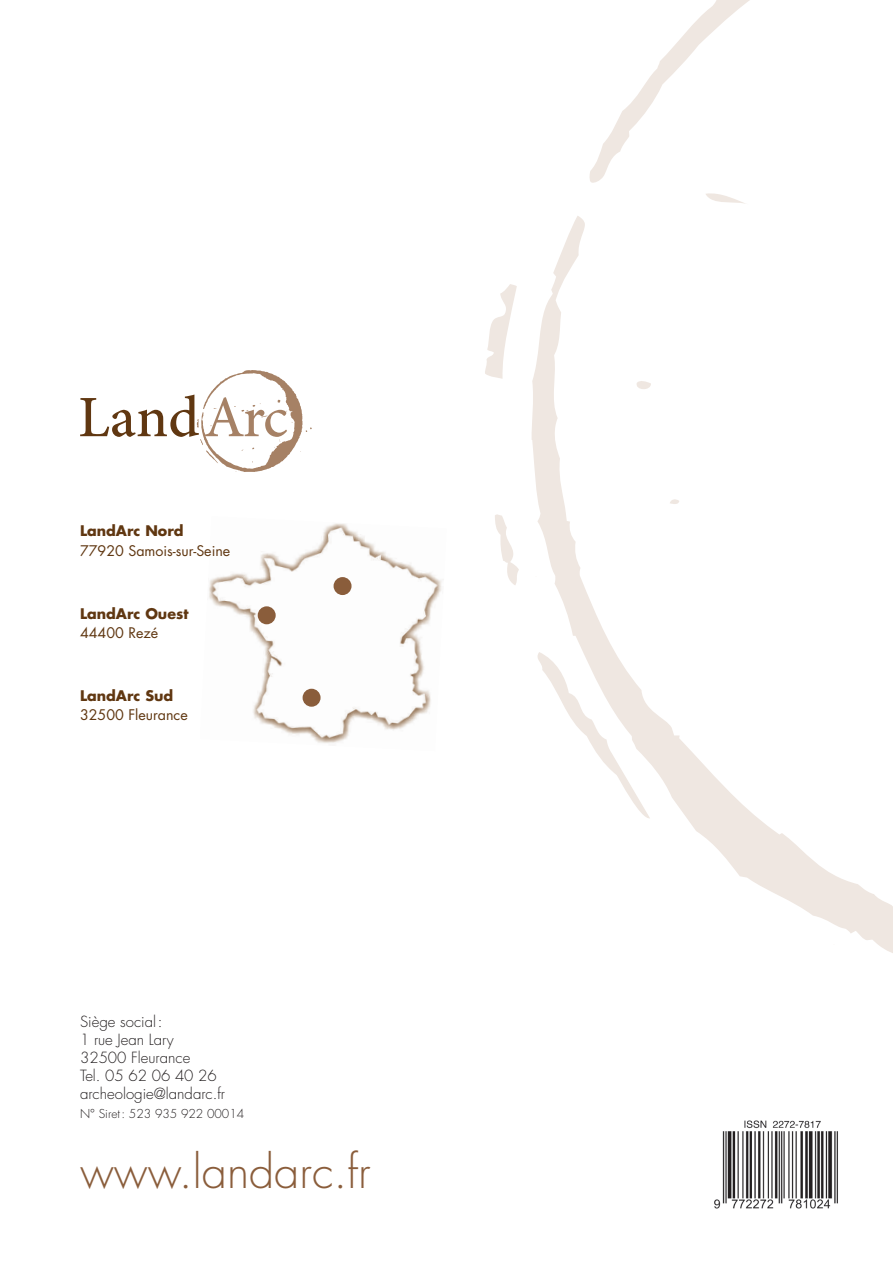
<style>
.page{position:relative;width:893px;height:1263px;background:#fff}
.page>*{position:absolute;margin:0;border:0;box-sizing:border-box;transform-origin:0 0}
.t1{font:500 58.65px "Minion Pro";color:#603711}
.t2{font:300 45px "Futura";color:#8a5d3b}
.t3{font:300 15px "Futura";color:#231f20}
.t4{font:14.25px "Futura";color:#603711}
.t5{font:700 14.25px "Futura";color:#603711}
.t6{font:300 12px "Futura";color:#231f20}
.s1{color:#a68165}
</style>
<div class="page">
<svg style="left:197px;top:370px;width:115px;height:102px"></svg>
<img style="left:209px;top:523px;width:233px;height:220px">
<div style="left:334px;top:577px;width:18px;height:18px;background:#8a5d3b;border-radius:50%"></div>
<div style="left:303px;top:689px;width:18px;height:18px;background:#8a5d3b;border-radius:50%"></div>
<div style="left:258px;top:606px;width:18px;height:18px;background:#8a5d3b;border-radius:50%"></div>
<svg style="left:485px;top:284px;width:32px;height:95px"></svg>
<svg style="left:495px;top:514px;width:24px;height:71px"></svg>
<svg style="left:531px;top:0;width:362px;height:953px"></svg>
<img style="left:714px;top:1120px;width:124px;height:89px">
<p class="t1" style="left:78px;top:378px;width:211px">Land<span class="s1">Arc</span></p>
<p class="t5" style="left:80px;top:521px;width:105px">LandArc Nord</p>
<p class="t4" style="left:80px;top:541px;width:152px">77920 Samois-sur-Seine</p>
<p class="t5" style="left:80px;top:604px;width:110px">LandArc Ouest</p>
<p class="t4" style="left:80px;top:624px;width:80px">44400 Rezé</p>
<p class="t5" style="left:80px;top:686px;width:95px">LandArc Sud</p>
<p class="t4" style="left:80px;top:706px;width:109px">32500 Fleurance</p>
<p class="t3" style="left:80px;top:1013px;width:84px">Siège social:</p>
<p class="t3" style="left:80px;top:1031px;width:95px">1 rue Jean Lary</p>
<p class="t3" style="left:80px;top:1049px;width:112px">32500 Fleurance</p>
<p class="t3" style="left:80px;top:1067px;width:138px">Tel. 05 62 06 40 26</p>
<p class="t3" style="left:80px;top:1085px;width:147px">archeologie@landarc.fr</p>
<p class="t6" style="left:80px;top:1106px;width:166px">N° Siret: 523 935 922 00014</p>
<p class="t2" style="left:80px;top:1144px;width:292px">www.landarc.fr</p>
</div>
